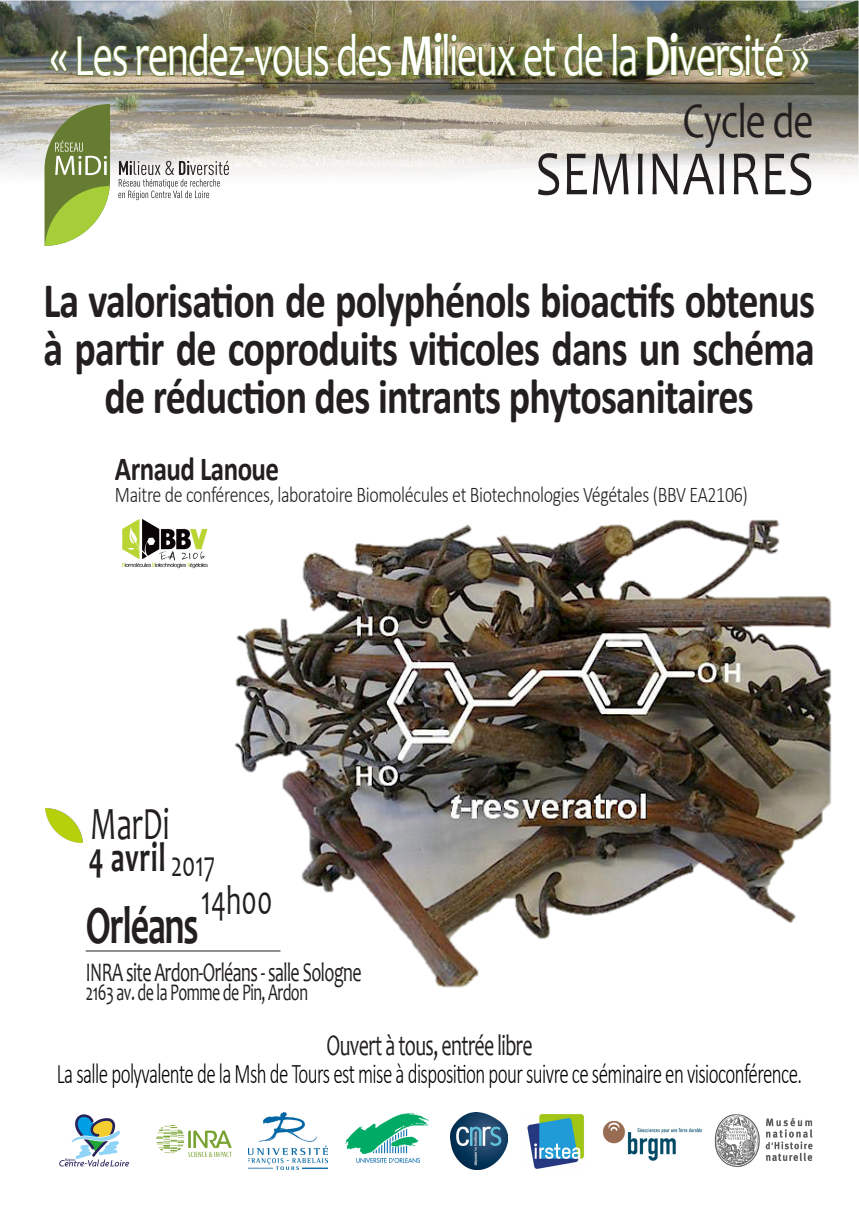
<style>
.page{position:relative;width:859px;height:1208px;background:#fff}
.page>*{position:absolute;margin:0;border:0;box-sizing:border-box;transform-origin:0 0}
.texte{font:63.8px "Candara";letter-spacing:.01em;color:#231f20;scale:.8 1}
.Style_de_paragraphe{font:60px "Candara";letter-spacing:-.03em;color:#fff;scale:.67 1}
.Style_de_paragraphe-2{font:700 54px "Candara";letter-spacing:-.03em;color:#231f20;scale:.67 1}
.Titre{font:700 50px/48px "Calibri";letter-spacing:-.02em;color:#231f20;text-align:center;scale:.8 1}
.texte-2{font:50px "Candara";letter-spacing:-.03em;color:#231f20;scale:.8 1}
.Titre-2{font:46.5px "Candara";color:#231f20;scale:.67 1}
.Titre-3{font:700 42px "Candara";letter-spacing:.02em;color:#231f20;scale:.67 1}
.Titre-4{font:42px "Candara";letter-spacing:.005em;color:#231f20;scale:.67 1}
.Titre-5{font:36px "Candara";color:#231f20;scale:.67 1}
.texte-3{font:700 33.8px "Calibri";letter-spacing:-.02em;color:#231f20;scale:.8 1}
.Titre-6{font:30px "Candara";letter-spacing:-.03em;color:#231f20;scale:.67 1}
.texte-4{font:300 28.5px "Calibri";letter-spacing:-.03em;color:#000;scale:.67 1}
.texte-5{font:27px "Candara";letter-spacing:-.03em;color:#231f20;scale:.67 1}
.texte-6{font:24px "Candara";letter-spacing:-.03em;color:#231f20;scale:.67 1}
.texte-7{font:300 22.5px "Calibri";letter-spacing:-.02em;color:#231f20;scale:.8 1}
.s1{font-weight:700}
</style>
<div class="page">
<img style="left:0;top:0;width:859px;height:190px">
<img style="left:154px;top:519px;width:678px;height:469px">
<svg style="left:118px;top:161px;width:111px;height:39px"></svg>
<svg style="left:45px;top:104px;width:65px;height:142px;background:#93a75d"></svg>
<img style="left:45px;top:809px;width:37px;height:34px">
<hr style="left:86px;top:950px;width:194px;height:1px;background:#231f20">
<hr style="left:45px;top:83px;width:769px;height:1px;background:#231f20">
<svg style="left:49px;top:47px;width:20px;height:28px"></svg>
<svg style="left:76px;top:35px;width:53px;height:43px;background:#606a4e"></svg>
<svg style="left:135px;top:31px;width:195px;height:47px;background:#707244"></svg>
<svg style="left:336px;top:31px;width:57px;height:47px;background:#7a7b46"></svg>
<img style="left:399px;top:31px;width:205px;height:47px">
<svg style="left:611px;top:31px;width:27px;height:47px"></svg>
<img style="left:645px;top:32px;width:166px;height:46px">
<img style="left:122px;top:519px;width:94px;height:52px">
<img style="left:714px;top:1114px;width:99px;height:53px">
<img style="left:156px;top:1125px;width:76px;height:31px">
<img style="left:602px;top:1121px;width:101px;height:40px">
<img style="left:345px;top:1113px;width:84px;height:50px">
<img style="left:249px;top:1112px;width:79px;height:57px">
<img style="left:451px;top:1112px;width:56px;height:57px">
<img style="left:59px;top:1114px;width:70px;height:53px">
<img style="left:527px;top:1114px;width:57px;height:55px">
<p class="Style_de_paragraphe" style="left:50px;top:18px;width:1135px">« Les rendez-vous des <span class="s1">Mi</span>lieux et de la <span class="s1">Di</span>versité »</p>
<p class="texte-2" style="left:683px;top:90px;width:165px">Cycle de</p>
<p class="texte" style="left:535px;top:133px;width:349px">SEMINAIRES</p>
<p class="Titre" style="left:43px;top:276px;width:966px">La valorisation de polyphénols bioactifs obtenus à partir de coproduits viticoles dans un schéma de réduction des intrants phytosanitaires</p>
<p class="texte-3" style="left:115px;top:447px;width:207px">Arnaud Lanoue</p>
<p class="texte-7" style="left:115px;top:480px;width:793px">Maitre de conférences, laboratoire Biomolécules et Biotechnologies Végétales (BBV EA2106)</p>
<p class="Titre-2" style="left:90px;top:794px;width:120px">MarDi</p>
<p class="Titre-3" style="left:89px;top:831px;width:116px">4 avril</p>
<p class="Titre-5" style="left:171px;top:841px;width:67px">2017</p>
<p class="Titre-4" style="left:201px;top:873px;width:108px">14h00</p>
<p class="Style_de_paragraphe-2" style="left:86px;top:891px;width:170px">Orléans</p>
<p class="texte-5" style="left:86px;top:955px;width:413px">INRA site Ardon-Orléans - salle Sologne</p>
<p class="texte-6" style="left:86px;top:977px;width:333px">2163 av. de la Pomme de Pin, Ardon</p>
<p class="Titre-6" style="left:326px;top:1026px;width:309px">Ouvert à tous, entrée libre</p>
<p class="texte-4" style="left:57px;top:1056px;width:1114px">La salle polyvalente de la Msh de Tours est mise à disposition pour suivre ce séminaire en visioconférence.</p>
</div>
